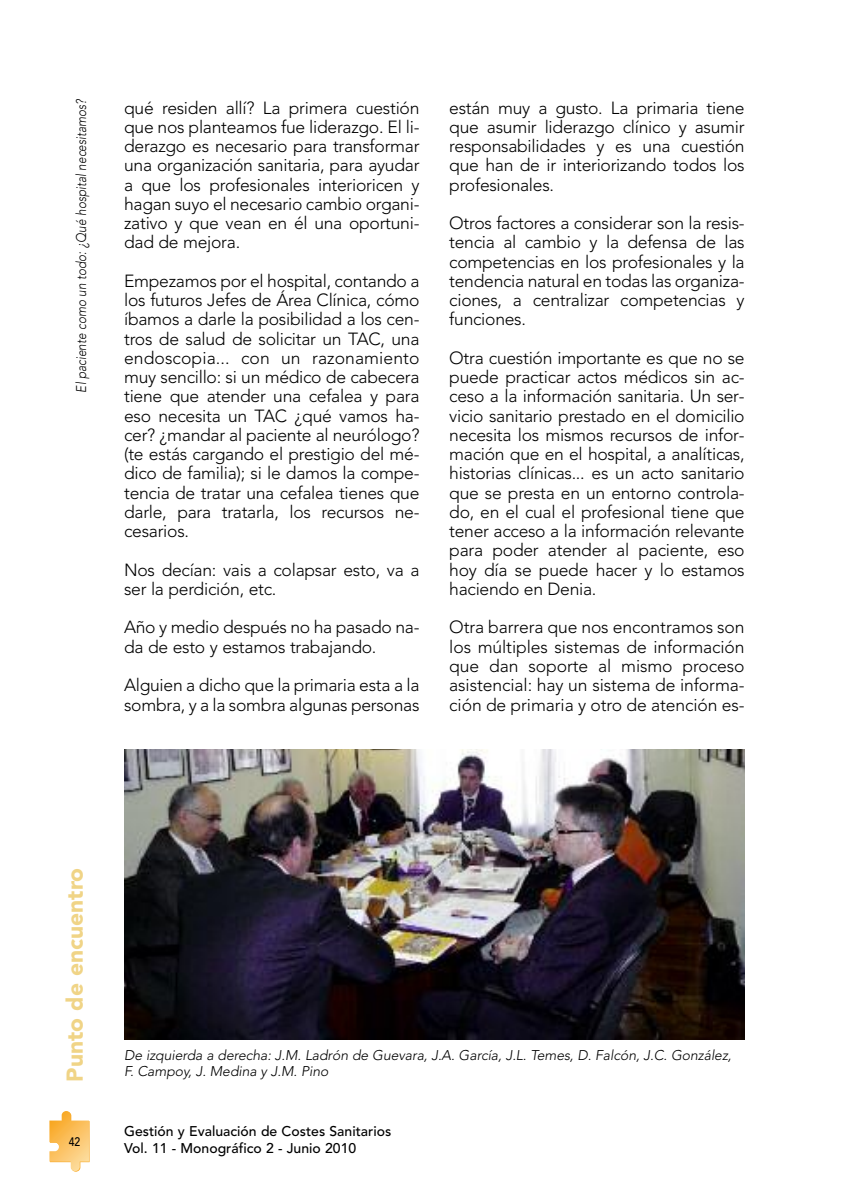
<style>
.page{position:relative;width:844px;height:1191px;background:#fff}
.page>*{position:absolute;margin:0;border:0;box-sizing:border-box;transform-origin:0 0}
.t1{font:900 22.75px "Avenir";color:#f0d486}
.t2{font:300 17.5px/19.2px "Avenir";letter-spacing:-.015em;color:#000;text-align:justify}
.t3{font:italic 300 14px/15.8px "Avenir";letter-spacing:-.005em;color:#000}
.t4{font:500 14px/17.5px "Avenir";color:#000}
.t5{font:italic 300 14px "Avenir";letter-spacing:-.005em;color:#000;scale:.85 1}
.t6{font:500 12.25px "Avenir";color:#000;scale:.85 1}
</style>
<div class="page">
<svg style="left:50px;top:1111px;width:39px;height:60px"></svg>
<img style="left:124px;top:749px;width:620px;height:291px">
<p class="t5" style="left:76px;top:392px;width:347px;rotate:-90deg">El paciente como un todo: ¿Qué hospital necesitamos?</p>
<p class="t2" style="left:124px;top:99px;width:297px">qué residen allí? La primera cuestión que nos planteamos fue liderazgo. El li&shy;derazgo es necesario para transformar una organización sanitaria, para ayudar a que los profesionales interioricen y hagan suyo el necesario cambio organi&shy;zativo y que vean en él una oportuni&shy;dad de mejora.</p>
<p class="t2" style="left:124px;top:273px;width:297px">Empezamos por el hospital, contando a los futuros Jefes de Área Clínica, cómo íbamos a darle la posibilidad a los cen&shy;tros de salud de solicitar un TAC, una endoscopia... con un razonamiento muy sencillo: si un médico de cabecera tiene que atender una cefalea y para eso necesita un TAC ¿qué vamos ha&shy;cer? ¿mandar al paciente al neurólogo? (te estás cargando el prestigio del mé&shy;dico de familia); si le damos la compe&shy;tencia de tratar una cefalea tienes que darle, para tratarla, los recursos ne&shy;cesarios.</p>
<p class="t2" style="left:124px;top:561px;width:297px">Nos decían: vais a colapsar esto, va a ser la perdición, etc.</p>
<p class="t2" style="left:124px;top:619px;width:297px">Año y medio después no ha pasado na&shy;da de esto y estamos trabajando.</p>
<p class="t2" style="left:124px;top:677px;width:297px">Alguien a dicho que la primaria esta a la sombra, y a la sombra algunas personas</p>
<p class="t2" style="left:449px;top:99px;width:297px">están muy a gusto. La primaria tiene que asumir liderazgo clínico y asumir responsabilidades y es una cuestión que han de ir interiorizando todos los profesionales.</p>
<p class="t2" style="left:449px;top:215px;width:297px">Otros factores a considerar son la resis&shy;tencia al cambio y la defensa de las competencias en los profesionales y la tendencia natural en todas las organiza&shy;ciones, a centralizar competencias y funciones.</p>
<p class="t2" style="left:449px;top:350px;width:297px">Otra cuestión importante es que no se puede practicar actos médicos sin ac&shy;ceso a la información sanitaria. Un ser&shy;vicio sanitario prestado en el domicilio necesita los mismos recursos de infor&shy;mación que en el hospital, a analíticas, historias clínicas... es un acto sanitario que se presta en un entorno controla&shy;do, en el cual el profesional tiene que tener acceso a la información relevante para poder atender al paciente, eso hoy día se puede hacer y lo estamos haciendo en Denia.</p>
<p class="t2" style="left:449px;top:619px;width:297px">Otra barrera que nos encontramos son los múltiples sistemas de información que dan soporte al mismo proceso asistencial: hay un sistema de informa&shy;ción de primaria y otro de atención es-</p>
<h1 class="t1" style="left:66px;top:1081px;width:216px;rotate:-90deg">Punto de encuentro</h1>
<p class="t6" style="left:69px;top:1136px;width:15px">42</p>
<p class="t3" style="left:124px;top:1048px;width:608px">De izquierda a derecha: J.M. Ladrón de Guevara, J.A. García, J.L. Temes, D. Falcón, J.C. González,<br>F. Campoy, J. Medina y J.M. Pino</p>
<p class="t4" style="left:124px;top:1123px;width:268px">Gestión y Evaluación de Costes Sanitarios<br>Vol. 11 - Monográfico 2 - Junio 2010</p>
</div>
